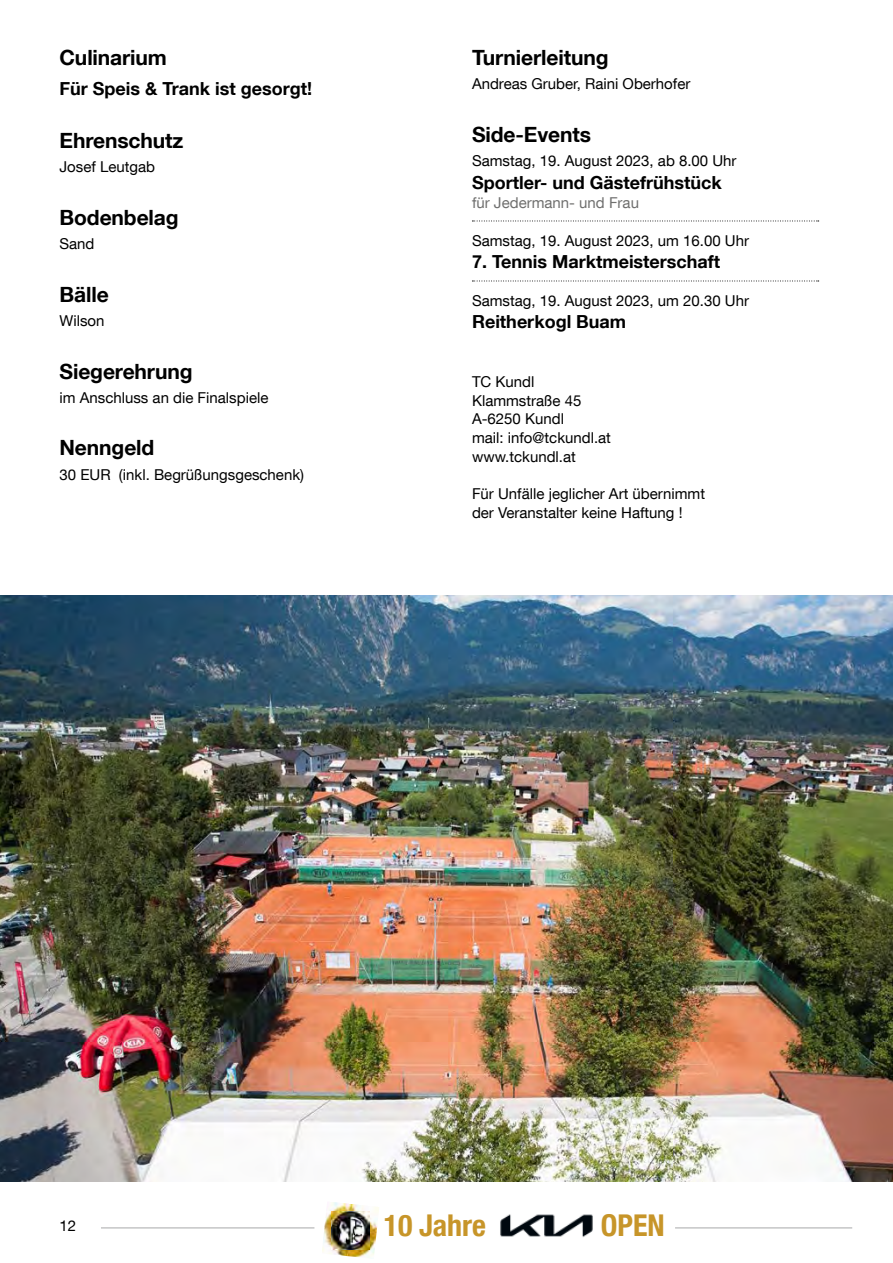
<style>
.page{position:relative;width:893px;height:1263px;background:#fff}
.page>*{position:absolute;margin:0;border:0;box-sizing:border-box;transform-origin:0 0}
.t1{font:700 condensed 30px "Helvetica Neue LT Com";color:#c79529}
.Subhead{font:700 21px "Helvetica Neue LT Com";letter-spacing:-.005em;color:#000}
.Body{font:700 18px "Helvetica Neue LT Com";color:#000}
.Body-2{font:15px/18.8px "Helvetica Neue LT Com";color:#000}
.Body-3{font:15px "Helvetica Neue LT Com";color:#6f6f6e}
</style>
<div class="page">
<hr style="left:675px;top:1227px;width:177px;height:1px;background:#b1b2b3">
<hr style="left:101px;top:1227px;width:213px;height:1px;background:#b1b2b3">
<img style="left:500px;top:1214px;width:93px;height:24px">
<img style="left:322px;top:1202px;width:57px;height:55px">
<img style="left:331px;top:1211px;width:38px;height:38px">
<svg style="left:472px;top:221px;width:347px;height:1px"></svg>
<svg style="left:472px;top:281px;width:347px;height:1px"></svg>
<img style="left:0;top:595px;width:893px;height:587px">
<p class="Subhead" style="left:60px;top:44px;width:109px">Culinarium</p>
<p class="Body" style="left:60px;top:78px;width:254px">Für Speis &amp; Trank ist gesorgt!</p>
<p class="Subhead" style="left:60px;top:127px;width:125px">Ehrenschutz</p>
<p class="Body-2" style="left:60px;top:157px;width:97px">Josef Leutgab</p>
<p class="Subhead" style="left:60px;top:204px;width:121px">Bodenbelag</p>
<p class="Body-2" style="left:60px;top:234px;width:37px">Sand</p>
<p class="Subhead" style="left:60px;top:281px;width:51px">Bälle</p>
<p class="Body-2" style="left:60px;top:311px;width:46px">Wilson</p>
<p class="Subhead" style="left:60px;top:358px;width:135px">Siegerehrung</p>
<p class="Body-2" style="left:60px;top:388px;width:210px">im Anschluss an die Finalspiele</p>
<p class="Subhead" style="left:60px;top:435px;width:96px">Nenngeld</p>
<p class="Body-2" style="left:60px;top:465px;width:246px">30 EUR (inkl. Begrüßungsgeschenk)</p>
<p class="Subhead" style="left:472px;top:44px;width:138px">Turnierleitung</p>
<p class="Body-2" style="left:472px;top:74px;width:220px">Andreas Gruber, Raini Oberhofer</p>
<p class="Subhead" style="left:472px;top:121px;width:121px">Side-Events</p>
<p class="Body-2" style="left:472px;top:151px;width:266px">Samstag, 19. August 2023, ab 8.00 Uhr</p>
<p class="Body" style="left:472px;top:171px;width:251px">Sportler- und Gästefrühstück</p>
<p class="Body-3" style="left:472px;top:194px;width:169px">für Jedermann- und Frau</p>
<p class="Body-2" style="left:472px;top:231px;width:279px">Samstag, 19. August 2023, um 16.00 Uhr</p>
<p class="Body" style="left:472px;top:250px;width:250px">7. Tennis Marktmeisterschaft</p>
<p class="Body-2" style="left:472px;top:291px;width:279px">Samstag, 19. August 2023, um 20.30 Uhr</p>
<p class="Body" style="left:472px;top:310px;width:156px">Reitherkogl Buam</p>
<p class="Body-2" style="left:472px;top:372px;width:64px">TC Kundl</p>
<p class="Body-2" style="left:472px;top:390px;width:111px">Klammstraße 45<br>A-6250 Kundl</p>
<p class="Body-2" style="left:472px;top:428px;width:140px">mail: info@tckundl.at www.tckundl.at</p>
<p class="Body-2" style="left:472px;top:484px;width:235px">Für Unfälle jeglicher Art übernimmt der Veranstalter keine Haftung !</p>
<p class="Body-2" style="left:60px;top:1216px;width:18px">12</p>
<h1 class="t1" style="left:384px;top:1207px;width:104px">10 Jahre</h1>
<h1 class="t1" style="left:601px;top:1207px;width:65px">OPEN</h1>
</div>
